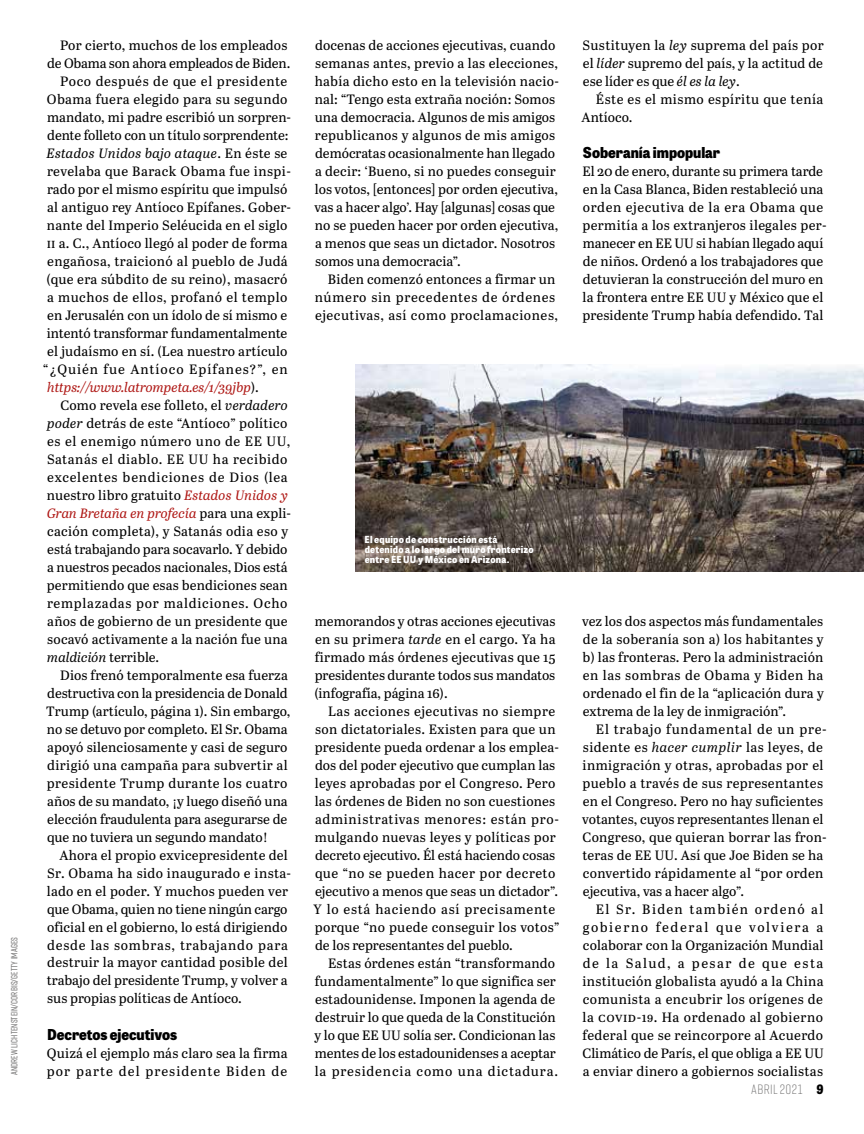
<style>
.page{position:relative;width:864px;height:1134px;background:#fff}
.page>*{position:absolute;margin:0;border:0;box-sizing:border-box;transform-origin:0 0}
.t1{font:800 15px "Tablet Gothic Narrow";color:#000}
.t2{font:13.5px/18px "Abril Text";letter-spacing:.01em;color:#000}
.t3{font:italic 13.5px "Abril Text";color:#ae1613}
.t4{font:italic 13.5px "Abril Text";letter-spacing:.015em;color:#000}
.t5{font:300 13.5px "Rift Soft";letter-spacing:.025em;color:#706f6f}
.t6{font:800 9.75px/9.8px "Tablet Gothic Narrow";letter-spacing:.02em;color:#fff}
.t7{font:500 9px "Rift Soft";letter-spacing:.01em;color:#706f6f}
.s1{font-style:normal}
.s2{font-style:normal;color:#000}
.s3{font-style:italic}
.s4{font-style:italic;color:#ae1613}
.s5{font-family:"Tablet Gothic Narrow";font-weight:800;font-size:12.9px;color:#000}
</style>
<div class="page">
<img style="left:355px;top:364px;width:509px;height:208px">
<p class="t7" style="left:8px;top:1075px;width:140px;rotate:-90deg">ANDREW LICHTENSTEIN/CORBIS/GETTY IMAGES</p>
<p class="t2" style="left:60px;top:35px;width:229px">Por cierto, muchos de los empleados</p>
<p class="t2" style="left:47px;top:53px;width:245px">de Obama son ahora empleados de Biden.</p>
<p class="t2" style="left:60px;top:71px;width:229px">Poco después de que el presidente</p>
<p class="t2" style="left:47px;top:89px;width:242px">Obama fuera elegido para su segundo</p>
<p class="t2" style="left:47px;top:107px;width:246px">mandato, mi padre escribió un sorpren-</p>
<p class="t2" style="left:47px;top:125px;width:243px">dente folleto con un título sorprendente:</p>
<p class="t4" style="left:47px;top:143px;width:242px">Estados Unidos bajo ataque<span class="s1">. En éste se</span></p>
<p class="t2" style="left:47px;top:161px;width:245px">revelaba que Barack Obama fue inspi-</p>
<p class="t2" style="left:47px;top:179px;width:242px">rado por el mismo espíritu que impulsó</p>
<p class="t2" style="left:47px;top:197px;width:245px">al antiguo rey Antíoco Epífanes. Gober-</p>
<p class="t2" style="left:47px;top:215px;width:242px">nante del Imperio Seléucida en el siglo</p>
<p class="t2" style="left:47px;top:233px;width:243px">ii a. C., Antíoco llegó al poder de forma</p>
<p class="t2" style="left:47px;top:251px;width:242px">engañosa, traicionó al pueblo de Judá</p>
<p class="t2" style="left:47px;top:269px;width:242px">(que era súbdito de su reino), masacró</p>
<p class="t2" style="left:47px;top:287px;width:242px">a muchos de ellos, profanó el templo</p>
<p class="t2" style="left:47px;top:305px;width:241px">en Jerusalén con un ídolo de sí mismo e</p>
<p class="t2" style="left:47px;top:323px;width:242px">intentó transformar fundamentalmente</p>
<p class="t2" style="left:47px;top:341px;width:242px">el judaísmo en sí. (Lea nuestro artículo</p>
<p class="t2" style="left:43px;top:359px;width:246px">“¿Quién fue Antíoco Epífanes?”, en</p>
<p class="t3" style="left:47px;top:377px;width:213px">https://www.latrompeta.es/1/39jbp<span class="s2">).</span></p>
<p class="t2" style="left:60px;top:395px;width:229px">Como revela ese folleto, el <span class="s3">verdadero</span></p>
<p class="t2" style="left:47px;top:413px;width:242px"><span class="s3">poder</span> detrás de este “Antíoco” político</p>
<p class="t2" style="left:47px;top:431px;width:244px">es el enemigo número uno de EE UU,</p>
<p class="t2" style="left:47px;top:449px;width:242px">Satanás el diablo. EE UU ha recibido</p>
<p class="t2" style="left:47px;top:467px;width:242px">excelentes bendiciones de Dios (lea</p>
<p class="t2" style="left:47px;top:485px;width:242px">nuestro libro gratuito <span class="s4">Estados Unidos y</span></p>
<p class="t3" style="left:47px;top:503px;width:246px">Gran Bretaña en profecía <span class="s2">para una expli-</span></p>
<p class="t2" style="left:47px;top:521px;width:242px">cación completa), y Satanás odia eso y</p>
<p class="t2" style="left:47px;top:539px;width:242px">está trabajando para socavarlo. Y debido</p>
<p class="t2" style="left:47px;top:557px;width:242px">a nuestros pecados nacionales, Dios está</p>
<p class="t2" style="left:47px;top:575px;width:242px">permitiendo que esas bendiciones sean</p>
<p class="t2" style="left:47px;top:593px;width:242px">remplazadas por maldiciones. Ocho</p>
<p class="t2" style="left:47px;top:611px;width:242px">años de gobierno de un presidente que</p>
<p class="t2" style="left:47px;top:629px;width:242px">socavó activamente a la nación fue una</p>
<p class="t4" style="left:47px;top:647px;width:113px">maldición <span class="s1">terrible.</span></p>
<p class="t2" style="left:60px;top:665px;width:229px">Dios frenó temporalmente esa fuerza</p>
<p class="t2" style="left:47px;top:683px;width:242px">destructiva con la presidencia de Donald</p>
<p class="t2" style="left:46px;top:701px;width:246px">Trump (artículo, página 1). Sin embargo,</p>
<p class="t2" style="left:47px;top:719px;width:242px">no se detuvo por completo. El Sr. Obama</p>
<p class="t2" style="left:47px;top:737px;width:242px">apoyó silenciosamente y casi de seguro</p>
<p class="t2" style="left:47px;top:755px;width:242px">dirigió una campaña para subvertir al</p>
<p class="t2" style="left:47px;top:773px;width:242px">presidente Trump durante los cuatro</p>
<p class="t2" style="left:47px;top:791px;width:242px">años de su mandato, ¡y luego diseñó una</p>
<p class="t2" style="left:47px;top:809px;width:242px">elección fraudulenta para asegurarse de</p>
<p class="t2" style="left:47px;top:827px;width:222px">que no tuviera un segundo mandato!</p>
<p class="t2" style="left:59px;top:845px;width:230px">Ahora el propio exvicepresidente del</p>
<p class="t2" style="left:47px;top:863px;width:246px">Sr. Obama ha sido inaugurado e insta-</p>
<p class="t2" style="left:47px;top:881px;width:243px">lado en el poder. Y muchos pueden ver</p>
<p class="t2" style="left:47px;top:899px;width:242px">que Obama, quien no tiene ningún cargo</p>
<p class="t2" style="left:47px;top:917px;width:242px">oficial en el gobierno, lo está dirigiendo</p>
<p class="t2" style="left:47px;top:935px;width:242px">desde las sombras, trabajando para</p>
<p class="t2" style="left:47px;top:953px;width:242px">destruir la mayor cantidad posible del</p>
<p class="t2" style="left:47px;top:971px;width:242px">trabajo del presidente Trump, y volver a</p>
<p class="t2" style="left:47px;top:989px;width:196px">sus propias políticas de Antíoco.</p>
<p class="t1" style="left:47px;top:1023px;width:132px">Decretos ejecutivos</p>
<p class="t2" style="left:47px;top:1043px;width:242px">Quizá el ejemplo más claro sea la firma por parte del presidente Biden de</p>
<p class="t2" style="left:314px;top:35px;width:246px">docenas de acciones ejecutivas, cuando semanas antes, previo a las elecciones, había dicho esto en la televisión nacio&shy;nal: “Tengo esta extraña noción: Somos una democracia. Algunos de mis amigos republicanos y algunos de mis amigos demócratas ocasionalmente han llegado a decir: ‘Bueno, si no puedes conseguir los votos, [entonces] por orden ejecutiva, vas a hacer algo’. Hay [algunas] cosas que no se pueden hacer por orden ejecutiva, a menos que seas un dictador. Nosotros somos una democracia”.</p>
<p class="t2" style="left:315px;top:269px;width:245px;text-indent:13px">Biden comenzó entonces a firmar un número sin precedentes de órdenes ejecutivas, así como proclamaciones,</p>
<p class="t2" style="left:583px;top:35px;width:243px;text-align:justify">Sustituyen la <span class="s3">ley</span> suprema del país por el <span class="s3">líder</span> supremo del país, y la actitud de ese líder es que <span class="s3">él es la ley</span>.</p>
<p class="t2" style="left:582px;top:89px;width:243px;text-indent:14px">Éste es el mismo espíritu que tenía<br>Antíoco.</p>
<p class="t1" style="left:583px;top:141px;width:139px">Soberanía impopular</p>
<p class="t2" style="left:582px;top:161px;width:246px">El 20 de enero, durante su primera tarde en la Casa Blanca, Biden restableció una orden ejecutiva de la era Obama que permitía a los extranjeros ilegales per&shy;manecer en EE UU si habían llegado aquí de niños. Ordenó a los trabajadores que detuvieran la construcción del muro en la frontera entre EE UU y México que el presidente Trump había defendido. Tal</p>
<p class="t6" style="left:365px;top:534px;width:170px">El equipo de construcción está detenido a lo largo del muro fronterizo entre EE UU y México en Arizona.</p>
<p class="t2" style="left:314px;top:611px;width:243px;text-align:justify">memorandos y otras acciones ejecutivas en su primera <span class="s3">tarde</span> en el cargo. Ya ha firmado más órdenes ejecutivas que 15 presidentes durante todos sus mandatos (infografía, página 16).</p>
<p class="t2" style="left:314px;top:701px;width:247px;text-indent:15px">Las acciones ejecutivas no siempre son dictatoriales. Existen para que un presidente pueda ordenar a los emplea&shy;dos del poder ejecutivo que cumplan las leyes aprobadas por el Congreso. Pero las órdenes de Biden no son cuestiones administrativas menores: están pro&shy;mulgando nuevas leyes y políticas por decreto ejecutivo. Él está haciendo cosas que “no se pueden hacer por decreto ejecutivo a menos que seas un dictador”.<br>Y lo está haciendo así precisamente porque “no puede conseguir los votos” de los representantes del pueblo.</p>
<p class="t2" style="left:314px;top:953px;width:245px;text-indent:14px">Estas órdenes están “transformando fundamentalmente” lo que significa ser estadounidense. Imponen la agenda de destruir lo que queda de la Constitución y lo que EE UU solía ser. Condicionan las mentes de los estadounidenses a aceptar la presidencia como una dictadura.</p>
<p class="t2" style="left:582px;top:611px;width:243px;text-align:justify">vez los dos aspectos más fundamentales de la soberanía son a) los habitantes y b) las fronteras. Pero la administración en las sombras de Obama y Biden ha ordenado el fin de la “aplicación dura y extrema de la ley de inmigración”.</p>
<p class="t2" style="left:582px;top:719px;width:246px;text-indent:14px">El trabajo fundamental de un pre&shy;sidente es <span class="s3">hacer cumplir</span> las leyes, de inmigración y otras, aprobadas por el pueblo a través de sus representantes en el Congreso. Pero no hay suficientes votantes, cuyos representantes llenan el Congreso, que quieran borrar las fron&shy;teras de EE UU. Así que Joe Biden se ha convertido rápidamente al “por orden ejecutiva, vas a hacer algo”.</p>
<p class="t2" style="left:583px;top:899px;width:243px;text-align:justify;text-indent:13px">El Sr. Biden también ordenó al gobierno federal que volviera a colaborar con la Organización Mundial de la Salud, a pesar de que esta institución globalista ayudó a la China comunista a encubrir los orígenes de la covid-19. Ha ordenado al gobierno federal que se reincorpore al Acuerdo Climático de París, el que obliga a EE UU a enviar dinero a gobiernos socialistas</p>
<p class="t5" style="left:751px;top:1080px;width:74px">ABRIL 2021 <span class="s5">9</span></p>
</div>
